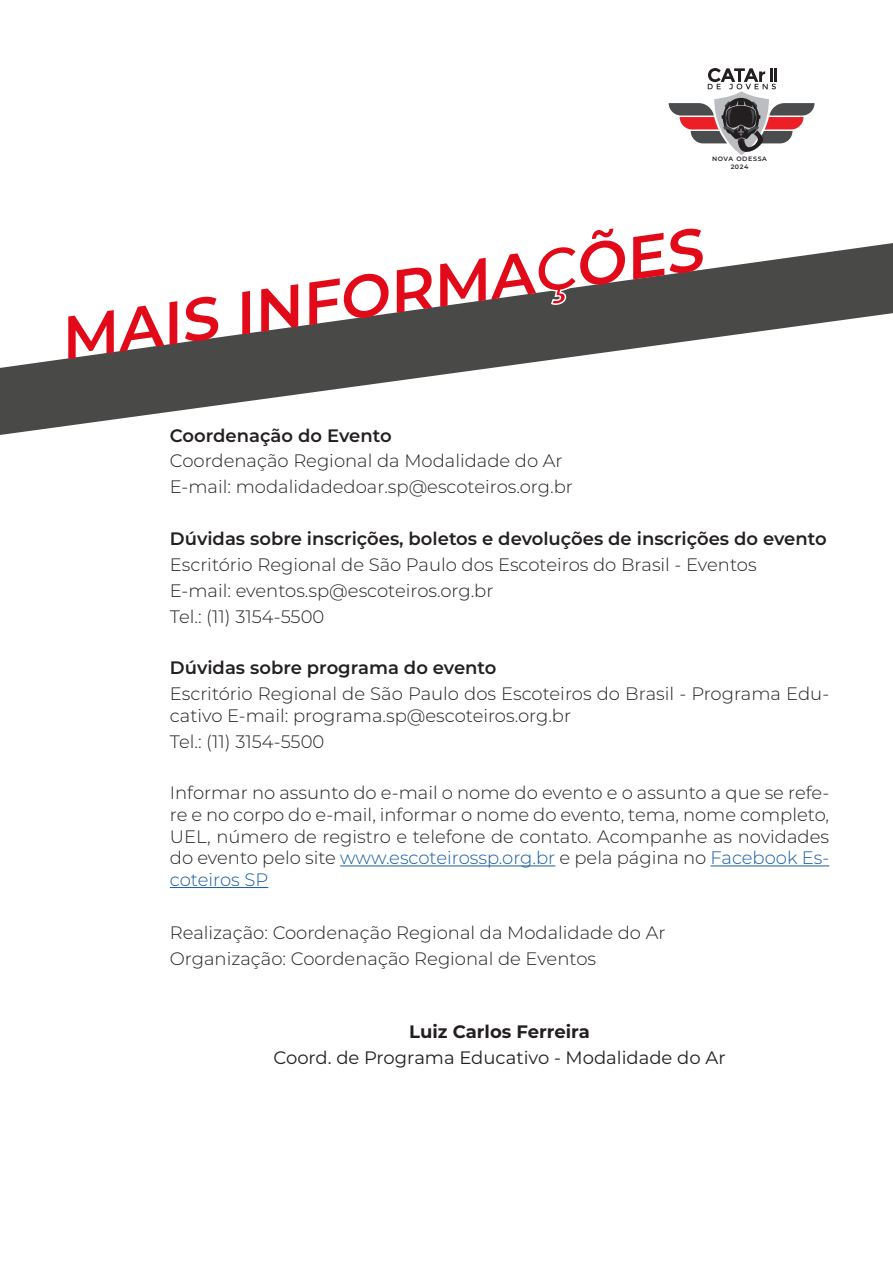
<style>
.page{position:relative;width:893px;height:1263px;background:#fff}
.page>*{position:absolute;margin:0;border:0;box-sizing:border-box;transform-origin:0 0}
.sub1{font:600 60px "Montserrat";color:#e20918}
.texto{font:300 18px/21.6px "Montserrat";color:#231f20}
.texto-2{font:600 18px "Montserrat";color:#231f20}
.texto-3{font:18px "Montserrat";color:#231f20}
.texto-4{font:700 18px "Montserrat";color:#231f20}
.t1{font:600 6.3px/7.6px "Montserrat";letter-spacing:.1em;color:#231f20;text-align:center}
.s1{color:#175d9e}
</style>
<div class="page">
<svg style="left:669px;top:68px;width:145px;height:87px"></svg>
<svg style="left:0;top:243px;width:893px;height:192px"></svg>
<hr style="left:340px;top:865px;width:215px;height:1px;background:#175d9e">
<hr style="left:711px;top:865px;width:118px;height:1px;background:#175d9e">
<hr style="left:170px;top:887px;width:98px;height:1px;background:#175d9e">
<p class="t1" style="left:712px;top:155px;width:57px">NOVA ODESSA<br>2024</p>
<p class="sub1" style="left:54px;top:296px;width:650px;rotate:-8deg">MAIS INFORMAÇÕES</p>
<p class="texto-2" style="left:170px;top:422px;width:223px">Coordenação do Evento</p>
<p class="texto" style="left:170px;top:450px;width:394px">Coordenação Regional da Modalidade do Ar</p>
<p class="texto" style="left:170px;top:476px;width:404px">E-mail: modalidadedoar.sp@escoteiros.org.br</p>
<p class="texto-2" style="left:170px;top:526px;width:658px">Dúvidas sobre inscrições, boletos e devoluções de inscrições do evento</p>
<p class="texto" style="left:170px;top:553px;width:588px">Escritório Regional de São Paulo dos Escoteiros do Brasil - Eventos</p>
<p class="texto" style="left:170px;top:579px;width:325px">E-mail: eventos.sp@escoteiros.org.br</p>
<p class="texto" style="left:170px;top:605px;width:156px">Tel.: (11) 3154-5500</p>
<p class="texto-2" style="left:170px;top:655px;width:328px">Dúvidas sobre programa do evento</p>
<p class="texto" style="left:170px;top:682px;width:661px">Escritório Regional de São Paulo dos Escoteiros do Brasil - Programa Edu&shy;cativo E-mail: programa.sp@escoteiros.org.br</p>
<p class="texto" style="left:170px;top:730px;width:156px">Tel.: (11) 3154-5500</p>
<p class="texto" style="left:170px;top:781px;width:661px;text-align:justify">Informar no assunto do e-mail o nome do evento e o assunto a que se refe&shy;re e no corpo do e-mail, informar o nome do evento, tema, nome completo, UEL, número de registro e telefone de contato. Acompanhe as novidades do evento pelo site <span class="s1">www.escoteirossp.org.br</span> e pela página no <span class="s1">Facebook Es&shy;coteiros SP</span></p>
<p class="texto" style="left:170px;top:921px;width:497px">Realização: Coordenação Regional da Modalidade do Ar</p>
<p class="texto" style="left:170px;top:947px;width:428px">Organização: Coordenação Regional de Eventos</p>
<p class="texto-4" style="left:409px;top:1019px;width:182px">Luiz Carlos Ferreira</p>
<p class="texto-3" style="left:274px;top:1045px;width:454px">Coord. de Programa Educativo - Modalidade do Ar</p>
</div>
